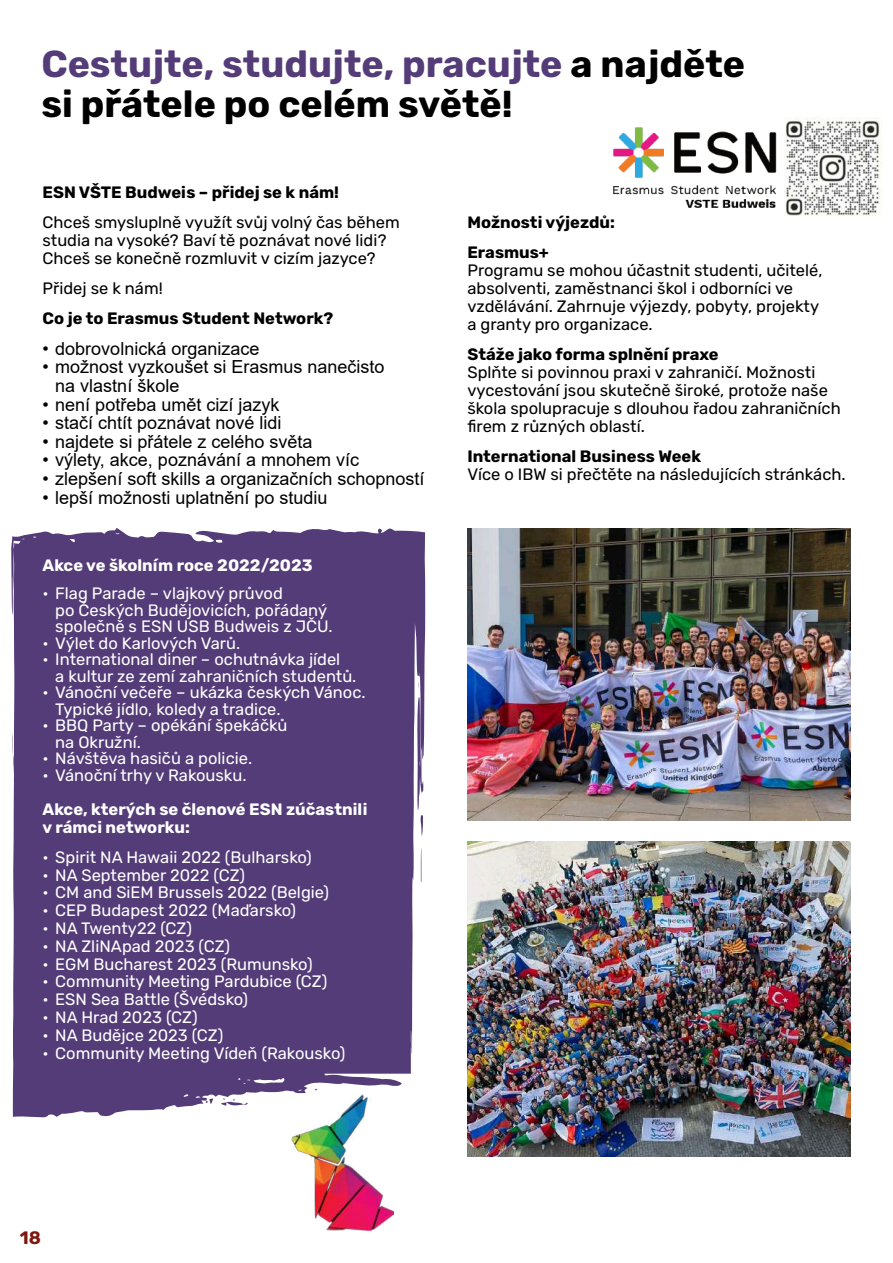
<style>
.page{position:relative;width:893px;height:1263px;background:#fff}
.page>*{position:absolute;margin:0;border:0;box-sizing:border-box;transform-origin:0 0}
.t1{font:700 37.5px/40.5px "Rubik";color:#000}
.t2{font:18px/18.6px "Arial";color:#000}
.t3{font:700 18px "Rubik";color:#7d1712}
.t4{font:16.5px/16.5px "Rubik";color:#fff}
.t5{font:16.5px/18px "Rubik";color:#000}
.t6{font:700 16.5px/30px "Rubik";color:#000}
.t7{font:700 16.5px/17.9px "Rubik";color:#fff}
.s1{color:#543c78}
</style>
<div class="page">
<div style="left:11px;top:528px;width:414px;height:589px;background:#543c78"></div>
<img style="left:468px;top:528px;width:382px;height:292px">
<img style="left:468px;top:841px;width:382px;height:316px">
<img style="left:613px;top:118px;width:269px;height:98px">
<img style="left:292px;top:1094px;width:101px;height:136px">
<h1 class="t1" style="left:41px;top:44px;width:705px"><span class="s1">Cestujte, studujte, pracujte</span> a najděte si přátele po celém světě!</h1>
<p class="t6" style="left:43px;top:178px;width:298px">ESN VŠTE Budweis – přidej se k nám!</p>
<p class="t5" style="left:43px;top:214px;width:359px">Chceš smysluplně využít svůj volný čas během studia na vysoké? Baví tě poznávat nové lidi?<br>Chceš se konečně rozmluvit v cizím jazyce?</p>
<p class="t5" style="left:43px;top:280px;width:122px">Přidej se k nám!</p>
<p class="t6" style="left:43px;top:304px;width:292px">Co je to Erasmus Student Network?</p>
<p class="t2" style="left:43px;top:341px;width:218px">• dobrovolnická organizace</p>
<p class="t2" style="left:55px;top:359px;width:331px;text-indent:-13px">• možnost vyzkoušet si Erasmus nanečisto na vlastní škole</p>
<p class="t2" style="left:43px;top:397px;width:238px">• není potřeba umět cizí jazyk</p>
<p class="t2" style="left:43px;top:415px;width:240px">• stačí chtít poznávat nové lidi</p>
<p class="t2" style="left:43px;top:434px;width:271px">• najdete si přátele z celého světa</p>
<p class="t2" style="left:43px;top:452px;width:318px">• výlety, akce, poznávání a mnohem víc</p>
<p class="t2" style="left:43px;top:471px;width:383px">• zlepšení soft skills a organizačních schopností</p>
<p class="t2" style="left:43px;top:490px;width:286px">• lepší možnosti uplatnění po studiu</p>
<p class="t7" style="left:43px;top:556px;width:272px">Akce ve školním roce 2022/2023</p>
<p class="t4" style="left:55px;top:585px;width:279px;text-indent:-13px">• Flag Parade – vlajkový průvod<br>po Českých Budějovicích, pořádaný společně s ESN USB Budweis z JČU.</p>
<p class="t4" style="left:43px;top:635px;width:199px">• Výlet do Karlových Varů.</p>
<p class="t4" style="left:55px;top:651px;width:303px;text-indent:-13px">• International diner – ochutnávka jídel<br>a kultur ze zemí zahraničních studentů.</p>
<p class="t4" style="left:55px;top:684px;width:312px;text-indent:-13px">• Vánoční večeře – ukázka českých Vánoc.<br>Typické jídlo, koledy a tradice.</p>
<p class="t4" style="left:55px;top:717px;width:234px;text-indent:-13px">• BBQ Party – opékání špekáčků na Okružní.</p>
<p class="t4" style="left:43px;top:750px;width:211px">• Návštěva hasičů a policie.</p>
<p class="t4" style="left:43px;top:767px;width:206px">• Vánoční trhy v Rakousku.</p>
<p class="t7" style="left:43px;top:801px;width:326px">Akce, kterých se členové ESN zúčastnili v rámci networku:</p>
<p class="t4" style="left:43px;top:849px;width:271px">• Spirit NA Hawaii 2022 (Bulharsko)</p>
<p class="t4" style="left:43px;top:867px;width:204px">• NA September 2022 (CZ)</p>
<p class="t4" style="left:43px;top:884px;width:288px">• CM and SiEM Brussels 2022 (Belgie)</p>
<p class="t4" style="left:43px;top:902px;width:255px">• CEP Budapest 2022 (Maďarsko)</p>
<p class="t4" style="left:43px;top:920px;width:151px">• NA Twenty22 (CZ)</p>
<p class="t4" style="left:43px;top:938px;width:189px">• NA ZliNApad 2023 (CZ)</p>
<p class="t4" style="left:43px;top:956px;width:272px">• EGM Bucharest 2023 (Rumunsko)</p>
<p class="t4" style="left:43px;top:973px;width:286px">• Community Meeting Pardubice (CZ)</p>
<p class="t4" style="left:43px;top:991px;width:207px">• ESN Sea Battle (Švédsko)</p>
<p class="t4" style="left:43px;top:1009px;width:157px">• NA Hrad 2023 (CZ)</p>
<p class="t4" style="left:43px;top:1027px;width:182px">• NA Budějce 2023 (CZ)</p>
<p class="t4" style="left:43px;top:1045px;width:304px">• Community Meeting Vídeň (Rakousko)</p>
<p class="t6" style="left:467px;top:208px;width:149px">Možnosti výjezdů:<br>Erasmus+</p>
<p class="t5" style="left:467px;top:262px;width:357px">Programu se mohou účastnit studenti, učitelé, absolventi, zaměstnanci škol i odborníci ve vzdělávání. Zahrnuje výjezdy, pobyty, projekty a granty pro organizace.</p>
<p class="t6" style="left:467px;top:340px;width:253px">Stáže jako forma splnění praxe</p>
<p class="t5" style="left:467px;top:364px;width:375px">Splňte si povinnou praxi v zahraničí. Možnosti vycestování jsou skutečně široké, protože naše škola spolupracuje s dlouhou řadou zahraničních firem z různých oblastí.</p>
<p class="t6" style="left:467px;top:442px;width:235px">International Business Week</p>
<p class="t5" style="left:467px;top:466px;width:380px">Více o IBW si přečtěte na následujících stránkách.</p>
<p class="t3" style="left:20px;top:1227px;width:23px">18</p>
</div>
